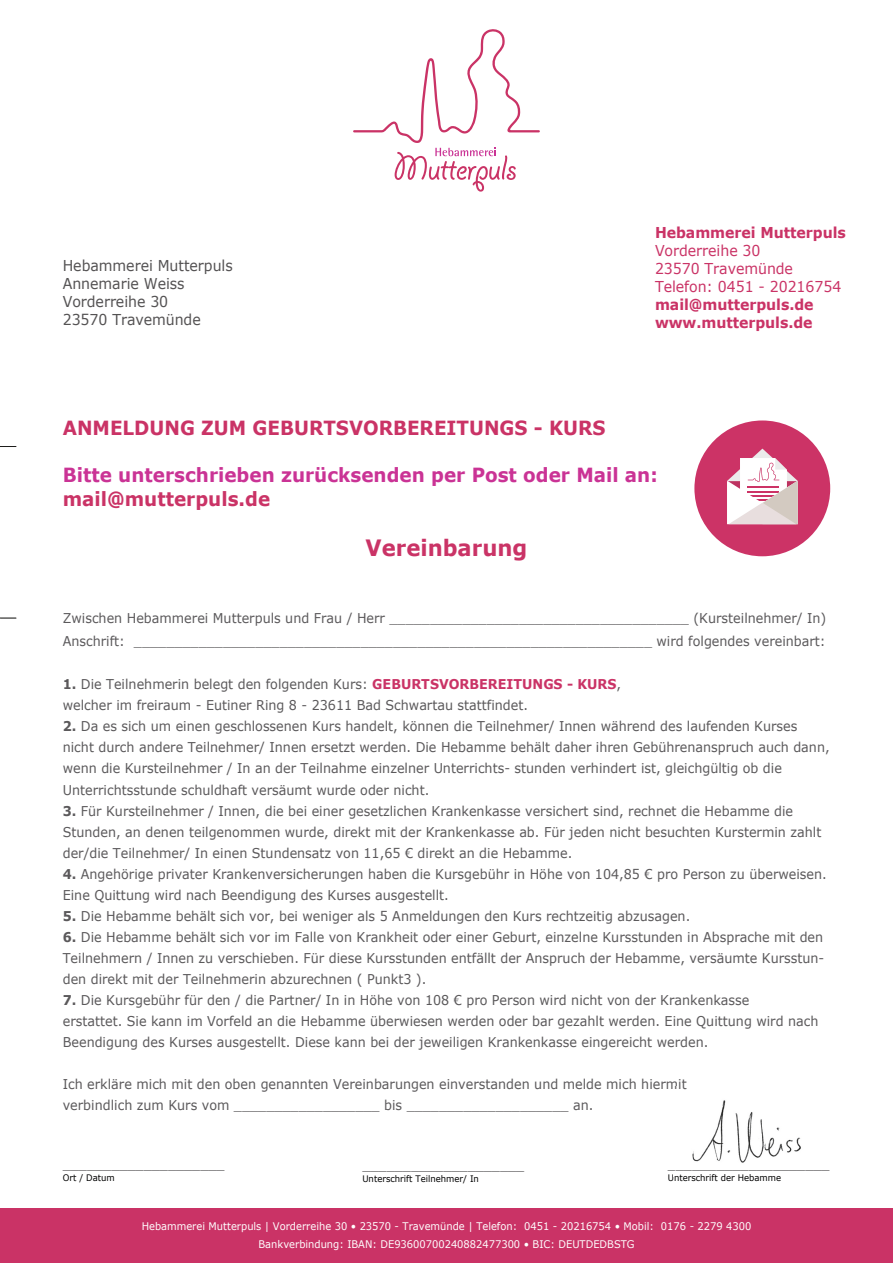
<style>
.page{position:relative;width:893px;height:1263px;background:#fff}
.page>*{position:absolute;margin:0;border:0;box-sizing:border-box;transform-origin:0 0}
.t1{font:700 22.5px "Verdana";color:#ca3366;scale:.94 1}
.t2{font:700 19.5px "Verdana";color:#ca3366;scale:.94 1}
.t3{font:700 19.5px "Verdana";color:#ca3395;scale:.94 1}
.t4{font:15px/18px "Verdana";letter-spacing:-.005em;color:#545253;scale:.94 1}
.t5{font:700 15px/18px "Verdana";letter-spacing:-.005em;color:#ca3366;scale:.94 1}
.t6{font:15px/18px "Verdana";letter-spacing:-.005em;color:#ca3366;scale:.94 1}
.t7{font:13.5px/21px "Verdana";color:#5b595b;scale:.94 1}
.t8{font:10.5px/18px "Verdana";color:#fff;text-align:center;scale:.94 1}
.t9{font:9px "Verdana";color:#000;scale:.94 1}
.s1{font-weight:700}
.s2{font-weight:700;color:#ca3366}
</style>
<div class="page">
<div style="left:0;top:1208px;width:893px;height:55px;background:#ca3366"></div>
<img style="left:692px;top:1100px;width:109px;height:63px">
<div style="left:694px;top:420px;width:136px;height:136px;background:#c36;border-radius:50%"></div>
<svg style="left:727px;top:449px;width:71px;height:75px"></svg>
<svg style="left:0;top:446px;width:16px;height:1px"></svg>
<svg style="left:0;top:618px;width:16px;height:1px"></svg>
<svg style="left:353px;top:29px;width:187px;height:163px"></svg>
<p class="t4" style="left:63px;top:257px;width:182px">Hebammerei Mutterpuls<br>Annemarie Weiss<br>Vorderreihe 30<br>23570 Travemünde</p>
<p class="t5" style="left:655px;top:224px;width:204px">Hebammerei Mutterpuls</p>
<p class="t6" style="left:655px;top:242px;width:200px">Vorderreihe 30<br>23570 Travemünde<br>Telefon: 0451 - 20216754</p>
<p class="t5" style="left:655px;top:296px;width:170px">mail@mutterpuls.de www.mutterpuls.de</p>
<h2 class="t2" style="left:63px;top:415px;width:579px">ANMELDUNG ZUM GEBURTSVORBEREITUNGS - KURS</h2>
<h2 class="t3" style="left:63px;top:462px;width:634px">Bitte unterschrieben zurücksenden per Post oder Mail an:</h2>
<h2 class="t2" style="left:63px;top:486px;width:222px">mail@mutterpuls.de</h2>
<h1 class="t1" style="left:366px;top:533px;width:174px">Vereinbarung</h1>
<p class="t7" style="left:63px;top:607px;width:814px;line-height:22.5px">Zwischen Hebammerei Mutterpuls und Frau / Herr _____________________________________ (Kursteilnehmer/ In)<br>Anschrift: ________________________________________________________________ wird folgendes vereinbart:</p>
<p class="t7" style="left:63px;top:674px;width:596px"><span class="s1">1.</span> Die Teilnehmerin belegt den folgenden Kurs: <span class="s2">GEBURTSVORBEREITUNGS - KURS</span>, welcher im freiraum - Eutiner Ring 8 - 23611 Bad Schwartau stattfindet.</p>
<p class="t7" style="left:63px;top:716px;width:817px"><span class="s1">2.</span> Da es sich um einen geschlossenen Kurs handelt, können die Teilnehmer/ Innen während des laufenden Kurses nicht durch andere Teilnehmer/ Innen ersetzt werden. Die Hebamme behält daher ihren Gebührenanspruch auch dann, wenn die Kursteilnehmer / In an der Teilnahme einzelner Unterrichts- stunden verhindert ist, gleichgültig ob die Unterrichtsstunde schuldhaft versäumt wurde oder nicht.</p>
<p class="t7" style="left:63px;top:800px;width:808px"><span class="s1">3.</span> Für Kursteilnehmer / Innen, die bei einer gesetzlichen Krankenkasse versichert sind, rechnet die Hebamme die<br>Stunden, an denen teilgenommen wurde, direkt mit der Krankenkasse ab. Für jeden nicht besuchten Kurstermin zahlt der/die Teilnehmer/ In einen Stundensatz von 11,65 € direkt an die Hebamme.</p>
<p class="t7" style="left:63px;top:863px;width:814px"><span class="s1">4.</span> Angehörige privater Krankenversicherungen haben die Kursgebühr in Höhe von 104,85 € pro Person zu überweisen.<br>Eine Quittung wird nach Beendigung des Kurses ausgestellt.</p>
<p class="t7" style="left:63px;top:905px;width:669px"><span class="s1">5.</span> Die Hebamme behält sich vor, bei weniger als 5 Anmeldungen den Kurs rechtzeitig abzusagen.</p>
<p class="t7" style="left:63px;top:926px;width:812px;text-align:justify"><span class="s1">6.</span> Die Hebamme behält sich vor im Falle von Krankheit oder einer Geburt, einzelne Kursstunden in Absprache mit den Teilnehmern / Innen zu verschieben. Für diese Kursstunden entfällt der Anspruch der Hebamme, versäumte Kursstun&shy;den direkt mit der Teilnehmerin abzurechnen ( Punkt3 ).</p>
<p class="t7" style="left:63px;top:989px;width:805px"><span class="s1">7.</span> Die Kursgebühr für den / die Partner/ In in Höhe von 108 € pro Person wird nicht von der Krankenkasse<br>erstattet. Sie kann im Vorfeld an die Hebamme überwiesen werden oder bar gezahlt werden. Eine Quittung wird nach<br>Beendigung des Kurses ausgestellt. Diese kann bei der jeweiligen Krankenkasse eingereicht werden.</p>
<p class="t7" style="left:63px;top:1073px;width:665px">Ich erkläre mich mit den oben genannten Vereinbarungen einverstanden und melde mich hiermit verbindlich zum Kurs vom __________________ bis ____________________ an.</p>
<p class="t7" style="left:63px;top:1153px;width:174px">____________________</p>
<p class="t9" style="left:63px;top:1172px;width:57px">Ort / Datum</p>
<p class="t7" style="left:362px;top:1154px;width:174px">____________________</p>
<p class="t9" style="left:362px;top:1172px;width:125px">Unterschrift Teilnehmer/ In</p>
<p class="t7" style="left:668px;top:1153px;width:174px">____________________</p>
<p class="t9" style="left:668px;top:1172px;width:122px">Unterschrift der Hebamme</p>
<p class="t8" style="left:142px;top:1218px;width:650px">Hebammerei Mutterpuls | Vorderreihe 30 • 23570 - Travemünde | Telefon: 0451 - 20216754 • Mobil: 0176 - 2279 4300<br>Bankverbindung: IBAN: DE93600700240882477300 • BIC: DEUTDEDBSTG</p>
</div>
